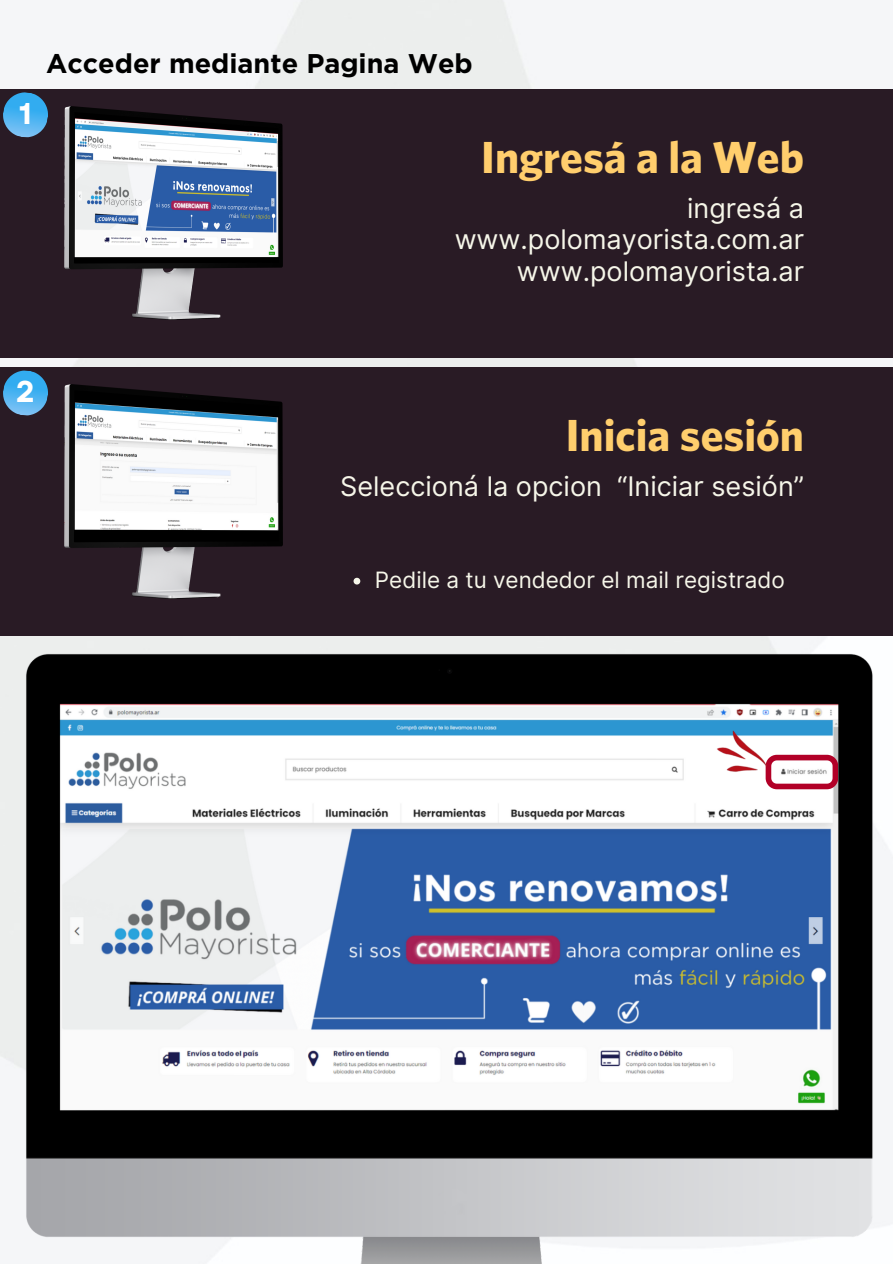
<style>
.page{position:relative;width:893px;height:1264px;background:#fff}
.page>*{position:absolute;margin:0;border:0;box-sizing:border-box;transform-origin:0 0}
.t1{font:700 45px "Whitney";color:#ffce6d}
.t2{font:700 30px "Garet";color:#fff}
.t3{font:27px/31.5px "Inter";color:#f6f6e9;text-align:right}
.t4{font:700 27px "Gotham";color:#000}
.t5{font:22.5px "Inter";color:#f6f6e9}
</style>
<div class="page">
<img style="left:0;top:0;width:892px;height:1228px">
<div style="left:0;top:89px;width:892px;height:268px;background:#291b25"></div>
<img style="left:64px;top:107px;width:219px;height:213px">
<svg style="left:3px;top:92px;width:45px;height:46px"></svg>
<img style="left:26px;top:653px;width:847px;height:610px">
<svg style="left:765px;top:754px;width:72px;height:35px"></svg>
<img style="left:707px;top:718px;width:63px;height:58px">
<div style="left:0;top:367px;width:892px;height:268px;background:#291b25"></div>
<img style="left:64px;top:385px;width:219px;height:213px">
<svg style="left:3px;top:370px;width:45px;height:46px"></svg>
<svg style="left:353px;top:578px;width:7px;height:6px"></svg>
<h1 class="t2" style="left:19px;top:92px;width:14px">1</h1>
<p class="t4" style="left:46px;top:48px;width:428px">Acceder mediante Pagina Web</p>
<p class="t1" style="left:481px;top:130px;width:324px">Ingresá a la Web</p>
<p class="t3" style="left:454px;top:192px;width:351px">ingresá a www.polomayorista.com.ar www.polomayorista.ar</p>
<p class="t2" style="left:16px;top:370px;width:21px">2</p>
<h3 class="t1" style="left:565px;top:408px;width:240px">Inicia sesión</h3>
<p class="t3" style="left:340px;top:470px;width:465px">Seleccioná la opcion “Iniciar sesión”</p>
<p class="t5" style="left:375px;top:566px;width:411px">Pedile a tu vendedor el mail registrado</p>
</div>
